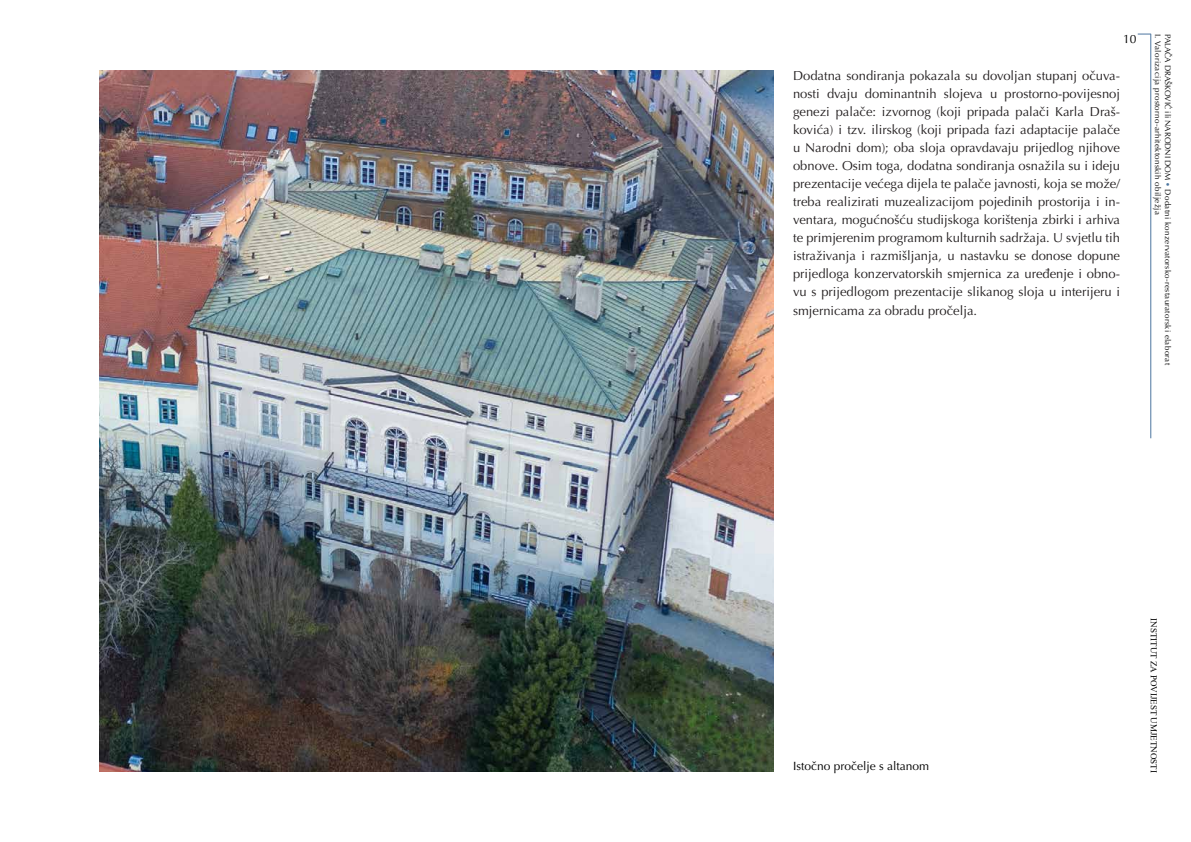
<style>
.page{position:relative;width:1191px;height:842px;background:#fff}
.page>*{position:absolute;margin:0;border:0;box-sizing:border-box;transform-origin:0 0}
.t1{font:13px/18px "Optima LT Pro";color:#231f20;text-align:justify}
.t2{font:12px "Optima LT Pro";color:#000}
.t3{font:9px "Times New Roman";color:#000}
.t4{font:8px/9.8px "Optima LT Pro";letter-spacing:.04em;color:#000}
.s1{color:#4d76a0}
</style>
<div class="page">
<hr style="left:1150px;top:34px;width:1px;height:404px;background:#4d76a0">
<svg style="left:1137px;top:34px;width:13px;height:1px"></svg>
<img style="left:99px;top:71px;width:674px;height:700px">
<p class="t2" style="left:1123px;top:31px;width:15px">10</p>
<p class="t4" style="left:1172px;top:34px;width:332px;rotate:90deg">PALAČA DRAŠKOVIĆ ili NARODNI DOM <span class="s1">•</span> Dodatni konzervatorsko-restauratorski elaborat<br>I. Valorizacija prostorno-arhitektonskih obilježja</p>
<p class="t1" style="left:793px;top:67px;width:328px">Dodatna sondiranja pokazala su dovoljan stupanj očuva&shy;nosti dvaju dominantnih slojeva u prostorno-povijesnoj genezi palače: izvornog (koji pripada palači Karla Draš&shy;kovića) i tzv. ilirskog (koji pripada fazi adaptacije palače u Narodni dom); oba sloja opravdavaju prijedlog njihove obnove. Osim toga, dodatna sondiranja osnažila su i ideju prezentacije većega dijela te palače javnosti, koja se može/ treba realizirati muzealizacijom pojedinih prostorija i in&shy;ventara, mogućnošću studijskoga korištenja zbirki i arhiva te primjerenim programom kulturnih sadržaja. U svjetlu tih istraživanja i razmišljanja, u nastavku se donose dopune prijedloga konzervatorskih smjernica za uređenje i obno&shy;vu s prijedlogom prezentacije slikanog sloja u interijeru i smjernicama za obradu pročelja.</p>
<p class="t2" style="left:793px;top:758px;width:138px">Istočno pročelje s altanom</p>
<p class="t3" style="left:1160px;top:618px;width:156px;rotate:90deg">INSTITUT ZA POVIJEST UMJETNOSTI</p>
</div>
